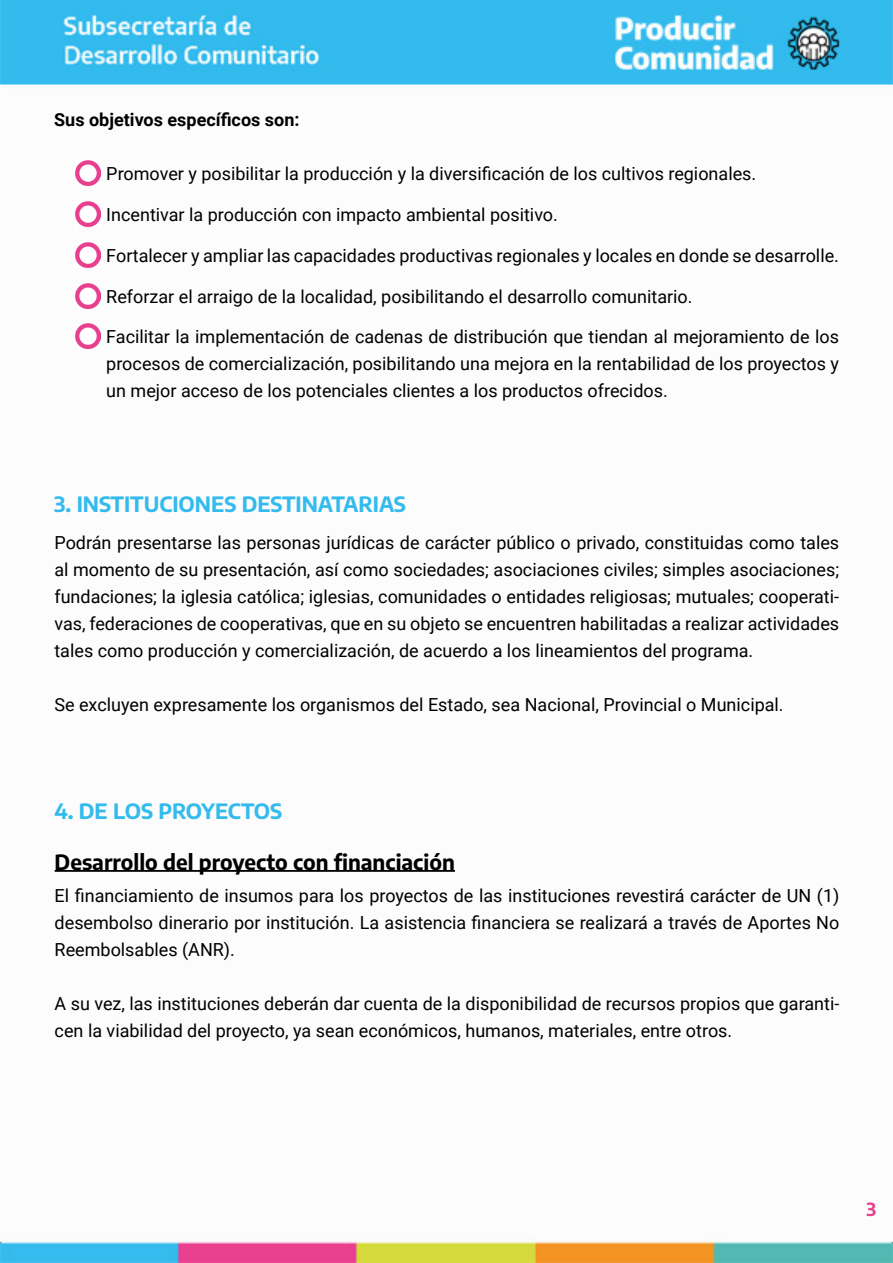
<style>
.page{position:relative;width:893px;height:1263px;background:#fff}
.page>*{position:absolute;margin:0;border:0;box-sizing:border-box;transform-origin:0 0}
.t1{font:100 condensed 21px "Encode Sans";color:#3be}
.t2{font:100 condensed 21px "Encode Sans";color:#000}
.t3{font:18px/27px "Roboto";color:#000;text-align:justify}
.t4{font:700 18px "Roboto";color:#000}
.t5{font:100 condensed 18px "Encode Sans";color:#e9408f}
</style>
<div class="page">
<img style="left:0;top:0;width:892px;height:1263px">
<img style="left:75px;top:160px;width:26px;height:25px">
<img style="left:75px;top:201px;width:26px;height:26px">
<img style="left:75px;top:242px;width:26px;height:26px">
<img style="left:75px;top:284px;width:26px;height:25px">
<img style="left:75px;top:323px;width:26px;height:26px">
<hr style="left:55px;top:870px;width:400px;height:2px;background:#000">
<p class="t4" style="left:54px;top:107px;width:247px">Sus objetivos específicos son:</p>
<p class="t3" style="left:106px;top:159px;width:651px">Promover y posibilitar la producción y la diversificación de los cultivos regionales.</p>
<p class="t3" style="left:106px;top:200px;width:453px">Incentivar la producción con impacto ambiental positivo.</p>
<p class="t3" style="left:106px;top:241px;width:734px">Fortalecer y ampliar las capacidades productivas regionales y locales en donde se desarrolle.</p>
<p class="t3" style="left:106px;top:282px;width:588px">Reforzar el arraigo de la localidad, posibilitando el desarrollo comunitario.</p>
<p class="t3" style="left:106px;top:322px;width:734px">Facilitar la implementación de cadenas de distribución que tiendan al mejoramiento de los procesos de comercialización, posibilitando una mejora en la rentabilidad de los proyectos y un mejor acceso de los potenciales clientes a los productos ofrecidos.</p>
<p class="t1" style="left:54px;top:490px;width:353px">3. INSTITUCIONES DESTINATARIAS</p>
<p class="t3" style="left:54px;top:528px;width:786px">Podrán presentarse las personas jurídicas de carácter público o privado, constituidas como tales al momento de su presentación, así como sociedades; asociaciones civiles; simples asociaciones; fundaciones; la iglesia católica; iglesias, comunidades o entidades religiosas; mutuales; cooperati&shy;vas, federaciones de cooperativas, que en su objeto se encuentren habilitadas a realizar actividades tales como producción y comercialización, de acuerdo a los lineamientos del programa.</p>
<p class="t3" style="left:54px;top:690px;width:731px">Se excluyen expresamente los organismos del Estado, sea Nacional, Provincial o Municipal.</p>
<p class="t1" style="left:54px;top:797px;width:229px">4. DE LOS PROYECTOS</p>
<p class="t2" style="left:55px;top:847px;width:402px">Desarrollo del proyecto con financiación</p>
<p class="t3" style="left:55px;top:882px;width:786px">El financiamiento de insumos para los proyectos de las instituciones revestirá carácter de UN (1) desembolso dinerario por institución. La asistencia financiera se realizará a través de Aportes No Reembolsables (ANR).</p>
<p class="t3" style="left:55px;top:990px;width:786px">A su vez, las instituciones deberán dar cuenta de la disponibilidad de recursos propios que garanti&shy;cen la viabilidad del proyecto, ya sean económicos, humanos, materiales, entre otros.</p>
<p class="t5" style="left:867px;top:1197px;width:11px">3</p>
</div>
